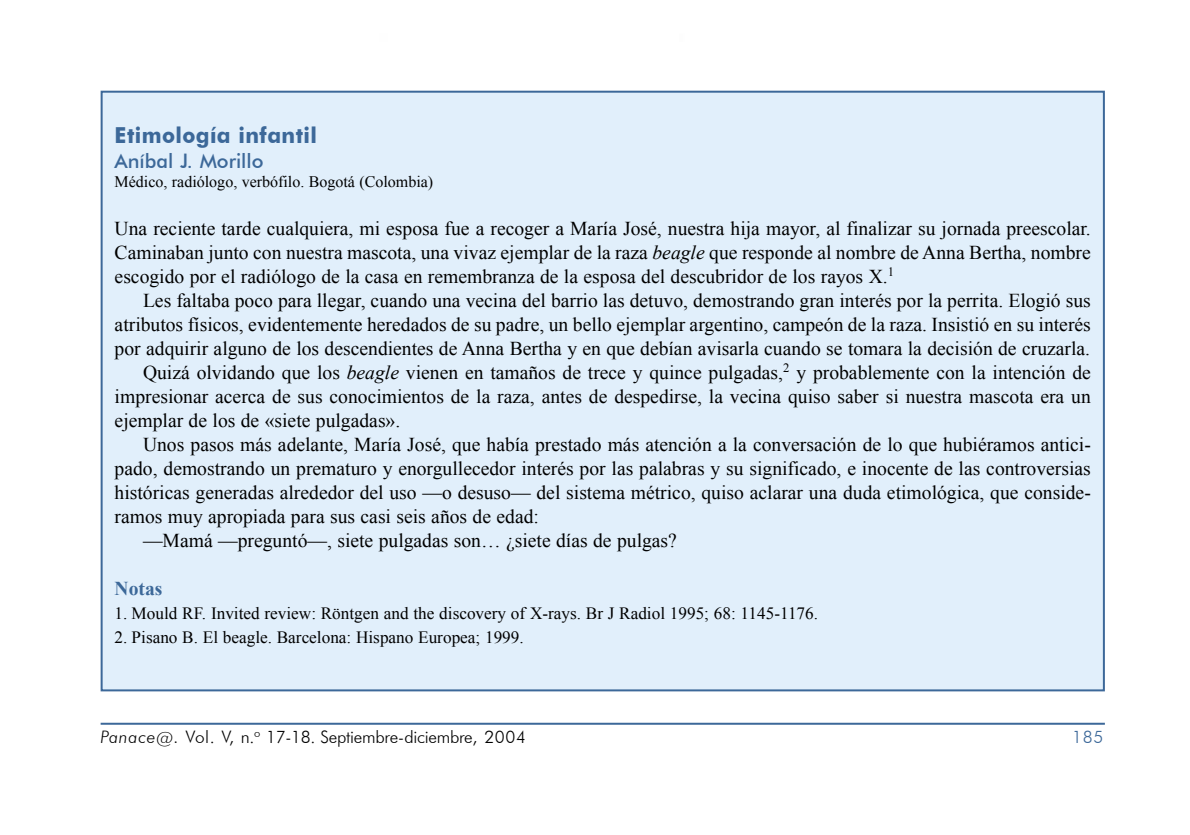
<style>
.page{position:relative;width:1190px;height:835px;background:#fff}
.page>*{position:absolute;margin:0;border:0;box-sizing:border-box;transform-origin:0 0}
._7__Titulo_entremes{font:700 22px "Futura BT";letter-spacing:.02em;color:#3c6899;scale:.95 1}
._7__Autor_entremes{font:500 20px "Futura BT";color:#3c6899}
._1__Texto{font:19.6px/24px "Times New Roman";color:#000;text-align:justify}
._1__Texto_1º_Parrafo{font:19.6px/24px "Times New Roman";color:#000;text-align:justify}
._1__Texto_1º_Parrafo-2{font:700 19.6px "Times New Roman";color:#3c6899}
._9__Notas{font:17.2px "Times New Roman";color:#000}
.t1{font:300 17.2px "Futura BT";letter-spacing:-.015em;color:#000}
.t2{font:300 17.2px "Futura BT";color:#3c6899}
._7__Lugar_entremes{font:16px "Times New Roman";color:#000}
.s1{font-style:italic}
</style>
<div class="page">
<hr style="left:101px;top:722px;width:1003px;height:2px;background:#3c6899">
<div style="left:102px;top:92px;width:1001px;height:598px;background:#e1effb"></div>
<p class="_7__Titulo_entremes" style="left:115px;top:122px;width:214px">Etimología infantil</p>
<p class="_7__Autor_entremes" style="left:115px;top:148px;width:150px">Aníbal J. Morillo</p>
<p class="_7__Lugar_entremes" style="left:115px;top:171px;width:320px">Médico, radiólogo, verbófilo. Bogotá (Colombia)</p>
<p class="_1__Texto_1º_Parrafo" style="left:115px;top:216px;width:977px">Una reciente tarde cualquiera, mi esposa fue a recoger a María José, nuestra hija mayor, al finalizar su jornada preescolar.<br>Caminaban junto con nuestra mascota, una vivaz ejemplar de la raza <span class="s1">beagle</span> que responde al nombre de Anna Bertha, nombre escogido por el radiólogo de la casa en remembranza de la esposa del descubridor de los rayos X.<sup>1</sup></p>
<p class="_1__Texto" style="left:115px;top:288px;width:977px;text-indent:28px">Les faltaba poco para llegar, cuando una vecina del barrio las detuvo, demostrando gran interés por la perrita. Elogió sus atributos físicos, evidentemente heredados de su padre, un bello ejemplar argentino, campeón de la raza. Insistió en su interés por adquirir alguno de los descendientes de Anna Bertha y en que debían avisarla cuando se tomara la decisión de cruzarla.</p>
<p class="_1__Texto" style="left:115px;top:360px;width:977px;text-indent:28px">Quizá olvidando que los <span class="s1">beagle</span> vienen en tamaños de trece y quince pulgadas,<sup>2</sup> y probablemente con la intención de impresionar acerca de sus conocimientos de la raza, antes de despedirse, la vecina quiso saber si nuestra mascota era un ejemplar de los de «siete pulgadas».</p>
<p class="_1__Texto" style="left:115px;top:432px;width:977px;text-indent:28px">Unos pasos más adelante, María José, que había prestado más atención a la conversación de lo que hubiéramos antici&shy;pado, demostrando un prematuro y enorgullecedor interés por las palabras y su significado, e inocente de las controversias históricas generadas alrededor del uso —o desuso— del sistema métrico, quiso aclarar una duda etimológica, que conside&shy;ramos muy apropiada para sus casi seis años de edad:</p>
<p class="_1__Texto" style="left:143px;top:528px;width:535px">—Mamá —preguntó—, siete pulgadas son… ¿siete días de pulgas?</p>
<p class="_1__Texto_1º_Parrafo-2" style="left:115px;top:574px;width:49px">Notas</p>
<p class="_9__Notas" style="left:115px;top:601px;width:704px">1. Mould RF. Invited review: Röntgen and the discovery of X-rays. Br J Radiol 1995; 68: 1145-1176.</p>
<p class="_9__Notas" style="left:115px;top:625px;width:410px">2. Pisano B. El beagle. Barcelona: Hispano Europea; 1999.</p>
<p class="t1" style="left:101px;top:725px;width:427px"><span class="s1">Panace@.</span> Vol. V, n.<sup>o</sup> 17-18. Septiembre-diciembre, 2004</p>
<p class="t2" style="left:1071px;top:725px;width:33px">185</p>
</div>
